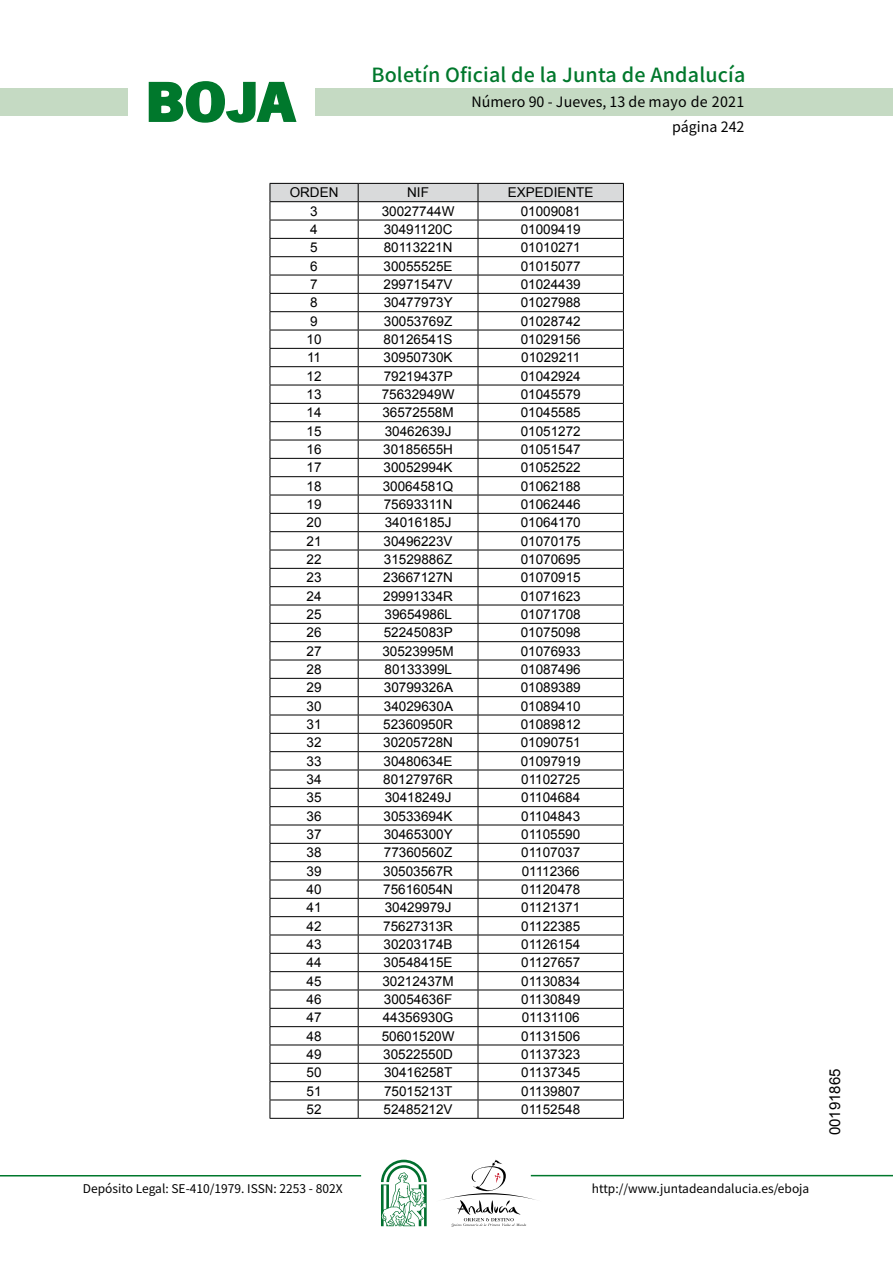
<style>
.page{position:relative;width:893px;height:1263px;background:#fff}
.page>*{position:absolute;margin:0;border:0;box-sizing:border-box;transform-origin:0 0}
.t1{font:700 57.75px "News Got T";color:#00782c;scale:1.14 1}
.t2{font:500 19.5px "Noto Sans HK";letter-spacing:.01em;color:#00782c}
.t3{font:15px "Arial";color:#000}
.t4{font:14.25px/24.5px "Noto Sans HK";color:#000;text-align:right}
.t5{font:13.5px "Arial";color:#000}
.t6{font:12px "Noto Sans HK";color:#000}
</style>
<div class="page">
<div style="left:315px;top:88px;width:577px;height:28px;background:#c5dac3"></div>
<div style="left:0;top:88px;width:128px;height:28px;background:#c5dac3"></div>
<hr style="left:0;top:1175px;width:361px;height:2px;background:#00782c">
<hr style="left:531px;top:1175px;width:361px;height:1px;background:#00782c">
<svg style="left:148px;top:81px;width:149px;height:42px"></svg>
<svg style="left:442px;top:1160px;width:100px;height:67px"></svg>
<svg style="left:381px;top:1160px;width:45px;height:66px"></svg>
<svg style="left:269px;top:183px;width:355px;height:935px"></svg>
<hr style="left:269px;top:1118px;width:89px;height:1px;background:#000">
<hr style="left:358px;top:1118px;width:120px;height:1px;background:#000">
<hr style="left:478px;top:1118px;width:145px;height:1px;background:#000">
<h1 class="t1" style="left:145px;top:68px;width:133px">BOJA</h1>
<h2 class="t2" style="left:371px;top:64px;width:375px">Boletín Oficial de la Junta de Andalucía</h2>
<p class="t4" style="left:471px;top:90px;width:274px">Número 90 - Jueves, 13 de mayo de 2021 página 242</p>
<p class="t5" style="left:290px;top:184px;width:50px">ORDEN</p>
<p class="t5" style="left:407px;top:184px;width:23px">NIF</p>
<p class="t5" style="left:508px;top:184px;width:87px">EXPEDIENTE</p>
<p class="t5" style="left:310px;top:202px;width:9px">3</p>
<p class="t5" style="left:381px;top:202px;width:74px">30027744W</p>
<p class="t5" style="left:520px;top:202px;width:62px">01009081</p>
<p class="t5" style="left:310px;top:221px;width:9px">4</p>
<p class="t5" style="left:383px;top:221px;width:70px">30491120C</p>
<p class="t5" style="left:520px;top:221px;width:62px">01009419</p>
<p class="t5" style="left:310px;top:239px;width:9px">5</p>
<p class="t5" style="left:383px;top:239px;width:70px">80113221N</p>
<p class="t5" style="left:520px;top:239px;width:62px">01010271</p>
<p class="t5" style="left:310px;top:257px;width:9px">6</p>
<p class="t5" style="left:383px;top:257px;width:71px">30055525E</p>
<p class="t5" style="left:520px;top:257px;width:62px">01015077</p>
<p class="t5" style="left:310px;top:276px;width:9px">7</p>
<p class="t5" style="left:383px;top:276px;width:71px">29971547V</p>
<p class="t5" style="left:520px;top:276px;width:62px">01024439</p>
<p class="t5" style="left:310px;top:294px;width:9px">8</p>
<p class="t5" style="left:383px;top:294px;width:71px">30477973Y</p>
<p class="t5" style="left:520px;top:294px;width:62px">01027988</p>
<p class="t5" style="left:310px;top:312px;width:9px">9</p>
<p class="t5" style="left:384px;top:312px;width:70px">30053769Z</p>
<p class="t5" style="left:520px;top:312px;width:62px">01028742</p>
<p class="t5" style="left:306px;top:331px;width:17px">10</p>
<p class="t5" style="left:383px;top:331px;width:71px">80126541S</p>
<p class="t5" style="left:520px;top:331px;width:62px">01029156</p>
<p class="t5" style="left:307px;top:349px;width:16px">11</p>
<p class="t5" style="left:383px;top:349px;width:71px">30950730K</p>
<p class="t5" style="left:521px;top:349px;width:61px">01029211</p>
<p class="t5" style="left:306px;top:367px;width:17px">12</p>
<p class="t5" style="left:383px;top:367px;width:71px">79219437P</p>
<p class="t5" style="left:520px;top:367px;width:62px">01042924</p>
<p class="t5" style="left:306px;top:386px;width:17px">13</p>
<p class="t5" style="left:381px;top:386px;width:74px">75632949W</p>
<p class="t5" style="left:520px;top:386px;width:62px">01045579</p>
<p class="t5" style="left:306px;top:404px;width:17px">14</p>
<p class="t5" style="left:382px;top:404px;width:73px">36572558M</p>
<p class="t5" style="left:520px;top:404px;width:62px">01045585</p>
<p class="t5" style="left:306px;top:422px;width:17px">15</p>
<p class="t5" style="left:384px;top:422px;width:68px">30462639J</p>
<p class="t5" style="left:520px;top:422px;width:62px">01051272</p>
<p class="t5" style="left:306px;top:441px;width:17px">16</p>
<p class="t5" style="left:383px;top:441px;width:71px">30185655H</p>
<p class="t5" style="left:520px;top:441px;width:62px">01051547</p>
<p class="t5" style="left:306px;top:459px;width:17px">17</p>
<p class="t5" style="left:383px;top:459px;width:71px">30052994K</p>
<p class="t5" style="left:520px;top:459px;width:62px">01052522</p>
<p class="t5" style="left:306px;top:477px;width:17px">18</p>
<p class="t5" style="left:383px;top:477px;width:72px">30064581Q</p>
<p class="t5" style="left:520px;top:477px;width:62px">01062188</p>
<p class="t5" style="left:306px;top:496px;width:17px">19</p>
<p class="t5" style="left:383px;top:496px;width:70px">75693311N</p>
<p class="t5" style="left:520px;top:496px;width:62px">01062446</p>
<p class="t5" style="left:306px;top:514px;width:17px">20</p>
<p class="t5" style="left:384px;top:514px;width:68px">34016185J</p>
<p class="t5" style="left:520px;top:514px;width:62px">01064170</p>
<p class="t5" style="left:306px;top:532px;width:17px">21</p>
<p class="t5" style="left:383px;top:532px;width:71px">30496223V</p>
<p class="t5" style="left:520px;top:532px;width:62px">01070175</p>
<p class="t5" style="left:306px;top:551px;width:17px">22</p>
<p class="t5" style="left:384px;top:551px;width:70px">31529886Z</p>
<p class="t5" style="left:520px;top:551px;width:62px">01070695</p>
<p class="t5" style="left:306px;top:569px;width:17px">23</p>
<p class="t5" style="left:383px;top:569px;width:71px">23667127N</p>
<p class="t5" style="left:520px;top:569px;width:62px">01070915</p>
<p class="t5" style="left:306px;top:587px;width:17px">24</p>
<p class="t5" style="left:383px;top:587px;width:71px">29991334R</p>
<p class="t5" style="left:520px;top:587px;width:62px">01071623</p>
<p class="t5" style="left:306px;top:606px;width:17px">25</p>
<p class="t5" style="left:384px;top:606px;width:69px">39654986L</p>
<p class="t5" style="left:520px;top:606px;width:62px">01071708</p>
<p class="t5" style="left:306px;top:624px;width:17px">26</p>
<p class="t5" style="left:383px;top:624px;width:71px">52245083P</p>
<p class="t5" style="left:520px;top:624px;width:62px">01075098</p>
<p class="t5" style="left:306px;top:642px;width:17px">27</p>
<p class="t5" style="left:382px;top:642px;width:73px">30523995M</p>
<p class="t5" style="left:520px;top:642px;width:62px">01076933</p>
<p class="t5" style="left:306px;top:661px;width:17px">28</p>
<p class="t5" style="left:384px;top:661px;width:69px">80133399L</p>
<p class="t5" style="left:520px;top:661px;width:62px">01087496</p>
<p class="t5" style="left:306px;top:679px;width:17px">29</p>
<p class="t5" style="left:384px;top:679px;width:71px">30799326A</p>
<p class="t5" style="left:520px;top:679px;width:62px">01089389</p>
<p class="t5" style="left:306px;top:697px;width:17px">30</p>
<p class="t5" style="left:384px;top:697px;width:71px">34029630A</p>
<p class="t5" style="left:520px;top:697px;width:62px">01089410</p>
<p class="t5" style="left:306px;top:716px;width:17px">31</p>
<p class="t5" style="left:383px;top:716px;width:71px">52360950R</p>
<p class="t5" style="left:520px;top:716px;width:62px">01089812</p>
<p class="t5" style="left:306px;top:734px;width:17px">32</p>
<p class="t5" style="left:383px;top:734px;width:71px">30205728N</p>
<p class="t5" style="left:520px;top:734px;width:62px">01090751</p>
<p class="t5" style="left:306px;top:752px;width:17px">33</p>
<p class="t5" style="left:383px;top:752px;width:71px">30480634E</p>
<p class="t5" style="left:520px;top:752px;width:62px">01097919</p>
<p class="t5" style="left:306px;top:771px;width:17px">34</p>
<p class="t5" style="left:383px;top:771px;width:71px">80127976R</p>
<p class="t5" style="left:521px;top:771px;width:61px">01102725</p>
<p class="t5" style="left:306px;top:789px;width:17px">35</p>
<p class="t5" style="left:384px;top:789px;width:68px">30418249J</p>
<p class="t5" style="left:521px;top:789px;width:61px">01104684</p>
<p class="t5" style="left:306px;top:807px;width:17px">36</p>
<p class="t5" style="left:383px;top:807px;width:71px">30533694K</p>
<p class="t5" style="left:521px;top:807px;width:61px">01104843</p>
<p class="t5" style="left:306px;top:826px;width:17px">37</p>
<p class="t5" style="left:383px;top:826px;width:71px">30465300Y</p>
<p class="t5" style="left:521px;top:826px;width:61px">01105590</p>
<p class="t5" style="left:306px;top:844px;width:17px">38</p>
<p class="t5" style="left:384px;top:844px;width:70px">77360560Z</p>
<p class="t5" style="left:521px;top:844px;width:61px">01107037</p>
<p class="t5" style="left:306px;top:862px;width:17px">39</p>
<p class="t5" style="left:383px;top:862px;width:71px">30503567R</p>
<p class="t5" style="left:521px;top:862px;width:60px">01112366</p>
<p class="t5" style="left:306px;top:881px;width:17px">40</p>
<p class="t5" style="left:383px;top:881px;width:71px">75616054N</p>
<p class="t5" style="left:521px;top:881px;width:61px">01120478</p>
<p class="t5" style="left:306px;top:899px;width:17px">41</p>
<p class="t5" style="left:384px;top:899px;width:68px">30429979J</p>
<p class="t5" style="left:521px;top:899px;width:61px">01121371</p>
<p class="t5" style="left:306px;top:917px;width:17px">42</p>
<p class="t5" style="left:383px;top:917px;width:71px">75627313R</p>
<p class="t5" style="left:521px;top:917px;width:61px">01122385</p>
<p class="t5" style="left:306px;top:935px;width:17px">43</p>
<p class="t5" style="left:383px;top:935px;width:71px">30203174B</p>
<p class="t5" style="left:521px;top:935px;width:61px">01126154</p>
<p class="t5" style="left:306px;top:954px;width:17px">44</p>
<p class="t5" style="left:383px;top:954px;width:71px">30548415E</p>
<p class="t5" style="left:521px;top:954px;width:61px">01127657</p>
<p class="t5" style="left:306px;top:972px;width:17px">45</p>
<p class="t5" style="left:382px;top:972px;width:73px">30212437M</p>
<p class="t5" style="left:521px;top:972px;width:61px">01130834</p>
<p class="t5" style="left:306px;top:990px;width:17px">46</p>
<p class="t5" style="left:384px;top:990px;width:70px">30054636F</p>
<p class="t5" style="left:521px;top:990px;width:61px">01130849</p>
<p class="t5" style="left:306px;top:1009px;width:17px">47</p>
<p class="t5" style="left:383px;top:1009px;width:72px">44356930G</p>
<p class="t5" style="left:521px;top:1009px;width:60px">01131106</p>
<p class="t5" style="left:306px;top:1027px;width:17px">48</p>
<p class="t5" style="left:381px;top:1027px;width:74px">50601520W</p>
<p class="t5" style="left:521px;top:1027px;width:61px">01131506</p>
<p class="t5" style="left:306px;top:1045px;width:17px">49</p>
<p class="t5" style="left:383px;top:1045px;width:71px">30522550D</p>
<p class="t5" style="left:521px;top:1045px;width:61px">01137323</p>
<p class="t5" style="left:306px;top:1064px;width:17px">50</p>
<p class="t5" style="left:384px;top:1064px;width:70px">30416258T</p>
<p class="t5" style="left:521px;top:1064px;width:61px">01137345</p>
<p class="t5" style="left:306px;top:1082px;width:17px">51</p>
<p class="t5" style="left:384px;top:1082px;width:70px">75015213T</p>
<p class="t5" style="left:521px;top:1082px;width:61px">01139807</p>
<p class="t5" style="left:306px;top:1100px;width:17px">52</p>
<p class="t5" style="left:383px;top:1100px;width:71px">52485212V</p>
<p class="t5" style="left:521px;top:1100px;width:61px">01152548</p>
<p class="t6" style="left:83px;top:1181px;width:261px">Depósito Legal: SE-410/1979. ISSN: 2253 - 802X</p>
<p class="t6" style="left:592px;top:1181px;width:219px">http://www.juntadeandalucia.es/eboja</p>
<p class="t3" style="left:825px;top:1135px;width:68px;rotate:-90deg">00191865</p>
</div>
